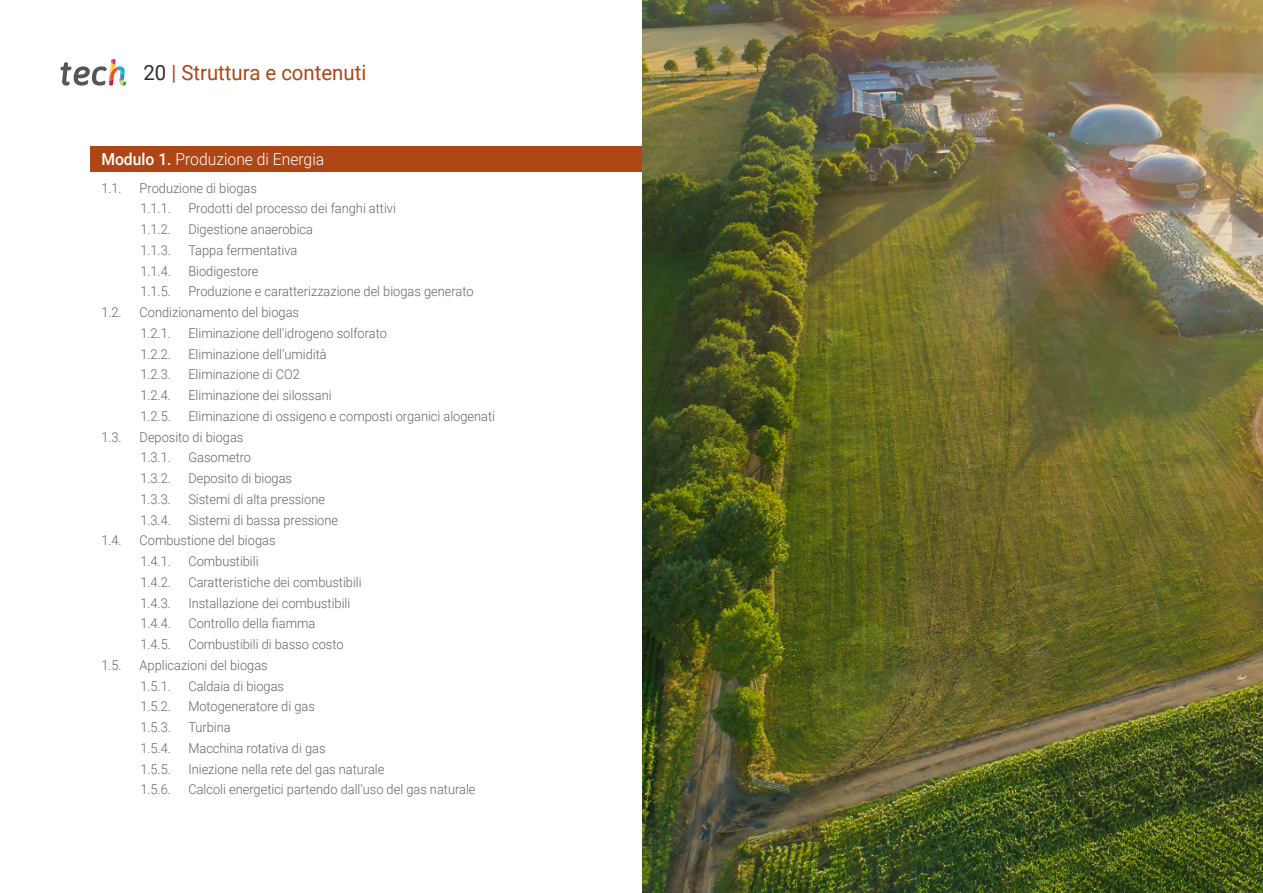
<style>
.page{position:relative;width:1263px;height:893px;background:#fff}
.page>*{position:absolute;margin:0;border:0;box-sizing:border-box;transform-origin:0 0}
.t1{font:21px "Roboto";color:#ae4615}
.t2{font:300 16.5px "Roboto";color:#fff;scale:.95 1}
.t3{font:300 13.5px/20.7px "Roboto";color:#61646a;scale:.95 1}
.s1{color:#312e20}
.s2{font-weight:500}
</style>
<div class="page">
<div style="left:90px;top:147px;width:558px;height:25px;background:#ae4615"></div>
<svg style="left:61px;top:59px;width:65px;height:27px"></svg>
<img style="left:642px;top:0;width:621px;height:893px">
<h1 class="t1" style="left:144px;top:57px;width:224px"><span class="s1">20</span> | Struttura e contenuti</h1>
<p class="t2" style="left:101px;top:148px;width:236px"><span class="s2">Modulo 1.</span> Produzione di Energia</p>
<p class="t3" style="left:101px;top:177px;width:23px">1.1.</p>
<p class="t3" style="left:140px;top:177px;width:125px">Produzione di biogas<br>1.1.1.</p>
<p class="t3" style="left:188px;top:198px;width:220px">Prodotti del processo dei fanghi attivi</p>
<p class="t3" style="left:140px;top:218px;width:34px">1.1.2.</p>
<p class="t3" style="left:188px;top:218px;width:133px">Digestione anaerobica</p>
<p class="t3" style="left:140px;top:239px;width:34px">1.1.3.</p>
<p class="t3" style="left:188px;top:239px;width:116px">Tappa fermentativa</p>
<p class="t3" style="left:140px;top:260px;width:34px">1.1.4.</p>
<p class="t3" style="left:188px;top:260px;width:75px">Biodigestore</p>
<p class="t3" style="left:140px;top:281px;width:34px">1.1.5.</p>
<p class="t3" style="left:188px;top:281px;width:302px">Produzione e caratterizzazione del biogas generato</p>
<p class="t3" style="left:101px;top:301px;width:23px">1.2.</p>
<p class="t3" style="left:140px;top:301px;width:169px">Condizionamento del biogas<br>1.2.1.</p>
<p class="t3" style="left:188px;top:322px;width:210px">Eliminazione dell'idrogeno solforato</p>
<p class="t3" style="left:140px;top:343px;width:34px">1.2.2.</p>
<p class="t3" style="left:188px;top:343px;width:147px">Eliminazione dell’umidità</p>
<p class="t3" style="left:140px;top:364px;width:34px">1.2.3.</p>
<p class="t3" style="left:188px;top:364px;width:119px">Eliminazione di CO2</p>
<p class="t3" style="left:140px;top:384px;width:34px">1.2.4.</p>
<p class="t3" style="left:188px;top:384px;width:152px">Eliminazione dei silossani</p>
<p class="t3" style="left:140px;top:405px;width:34px">1.2.5.</p>
<p class="t3" style="left:188px;top:405px;width:324px">Eliminazione di ossigeno e composti organici alogenati</p>
<p class="t3" style="left:101px;top:426px;width:23px">1.3.</p>
<p class="t3" style="left:140px;top:426px;width:111px">Deposito di biogas<br>1.3.1.</p>
<p class="t3" style="left:188px;top:447px;width:68px">Gasometro</p>
<p class="t3" style="left:140px;top:467px;width:34px">1.3.2.</p>
<p class="t3" style="left:188px;top:467px;width:111px">Deposito di biogas</p>
<p class="t3" style="left:140px;top:488px;width:34px">1.3.3.</p>
<p class="t3" style="left:188px;top:488px;width:145px">Sistemi di alta pressione</p>
<p class="t3" style="left:140px;top:509px;width:34px">1.3.4.</p>
<p class="t3" style="left:188px;top:509px;width:159px">Sistemi di bassa pressione</p>
<p class="t3" style="left:101px;top:530px;width:23px">1.4.</p>
<p class="t3" style="left:140px;top:530px;width:145px">Combustione del biogas<br>1.4.1.</p>
<p class="t3" style="left:188px;top:550px;width:75px">Combustibili</p>
<p class="t3" style="left:140px;top:571px;width:34px">1.4.2.</p>
<p class="t3" style="left:188px;top:571px;width:184px">Caratteristiche dei combustibili</p>
<p class="t3" style="left:140px;top:592px;width:34px">1.4.3.</p>
<p class="t3" style="left:188px;top:592px;width:172px">Installazione dei combustibili</p>
<p class="t3" style="left:140px;top:613px;width:34px">1.4.4.</p>
<p class="t3" style="left:188px;top:613px;width:135px">Controllo della fiamma</p>
<p class="t3" style="left:140px;top:633px;width:34px">1.4.5.</p>
<p class="t3" style="left:188px;top:633px;width:165px">Combustibili di basso costo</p>
<p class="t3" style="left:101px;top:654px;width:23px">1.5.</p>
<p class="t3" style="left:140px;top:654px;width:136px">Applicazioni del biogas<br>1.5.1.</p>
<p class="t3" style="left:188px;top:675px;width:102px">Caldaia di biogas</p>
<p class="t3" style="left:140px;top:696px;width:34px">1.5.2.</p>
<p class="t3" style="left:188px;top:696px;width:135px">Motogeneratore di gas</p>
<p class="t3" style="left:140px;top:716px;width:34px">1.5.3.</p>
<p class="t3" style="left:188px;top:716px;width:46px">Turbina</p>
<p class="t3" style="left:140px;top:737px;width:34px">1.5.4.</p>
<p class="t3" style="left:188px;top:737px;width:146px">Macchina rotativa di gas</p>
<p class="t3" style="left:140px;top:758px;width:34px">1.5.5.</p>
<p class="t3" style="left:188px;top:758px;width:208px">Iniezione nella rete del gas naturale</p>
<p class="t3" style="left:140px;top:779px;width:34px">1.5.6.</p>
<p class="t3" style="left:188px;top:779px;width:304px">Calcoli energetici partendo dall’uso del gas naturale</p>
</div>
